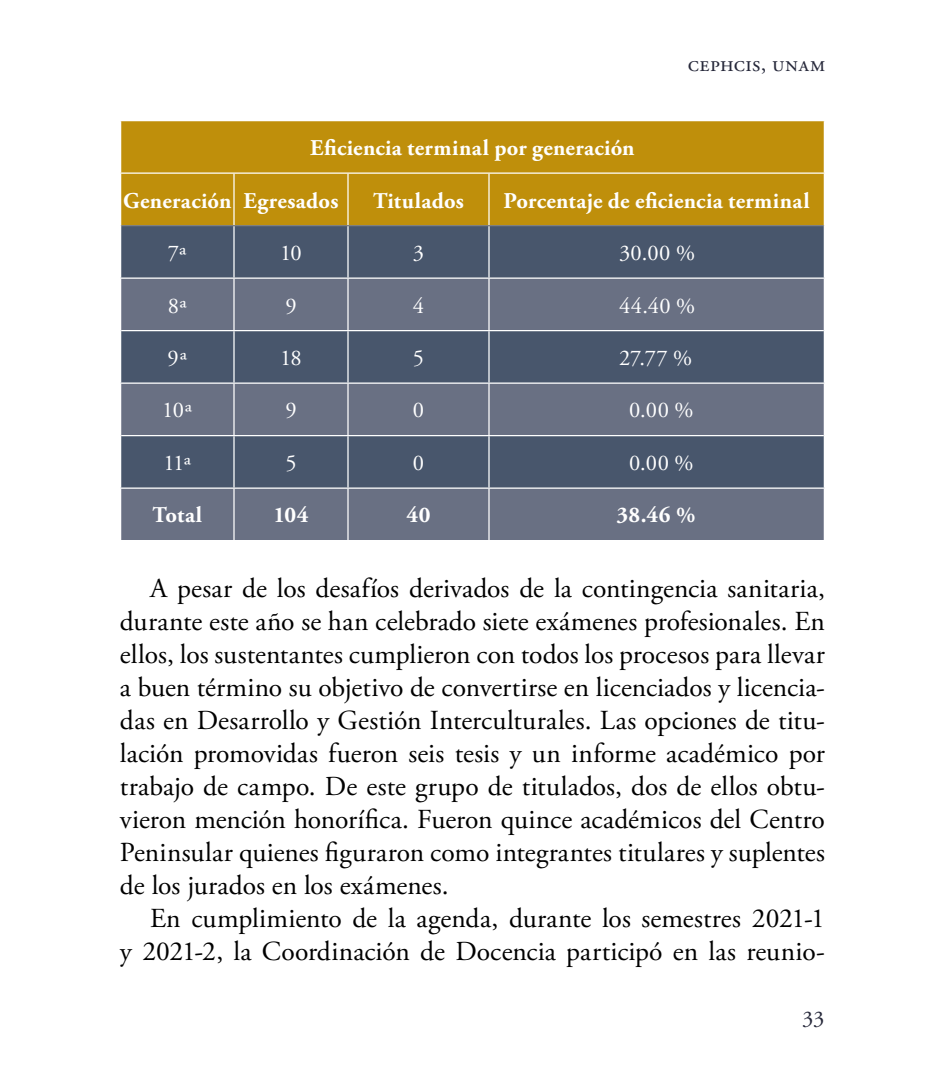
<style>
.page{position:relative;width:930px;height:1080px;background:#fff}
.page>*{position:absolute;margin:0;border:0;box-sizing:border-box;transform-origin:0 0}
.t1{font:27.5px/33px "Adobe Garamond Pro";letter-spacing:-.01em;color:#000;text-align:justify}
.t2{font:700 22.5px "Adobe Garamond Pro";letter-spacing:.015em;color:#fff}
.t3{font:22.5px "Adobe Garamond Pro";letter-spacing:.015em;color:#fff}
.t4{font:22.5px "Adobe Garamond Pro";letter-spacing:.02em;color:#26283a}
</style>
<div class="page">
<div style="left:121px;top:121px;width:703px;height:104px;background:#bf8f0b"></div>
<div style="left:121px;top:226px;width:703px;height:52px;background:#48566c"></div>
<svg style="left:121px;top:279px;width:703px;height:261px;fill:#697083"></svg>
<hr style="left:120px;top:172px;width:114px;height:2px;background:#fff">
<hr style="left:234px;top:172px;width:114px;height:2px;background:#fff">
<hr style="left:233px;top:174px;width:2px;height:51px;background:#fff">
<hr style="left:348px;top:172px;width:141px;height:2px;background:#fff">
<hr style="left:347px;top:174px;width:2px;height:51px;background:#fff">
<hr style="left:489px;top:172px;width:336px;height:2px;background:#fff">
<hr style="left:488px;top:174px;width:2px;height:51px;background:#fff">
<hr style="left:121px;top:225px;width:113px;height:1px;background:#7f7f7f">
<hr style="left:234px;top:225px;width:114px;height:1px;background:#7f7f7f">
<hr style="left:348px;top:225px;width:141px;height:1px;background:#7f7f7f">
<hr style="left:489px;top:225px;width:335px;height:1px;background:#7f7f7f">
<hr style="left:233px;top:226px;width:2px;height:52px;background:#fff">
<hr style="left:347px;top:226px;width:2px;height:52px;background:#fff">
<hr style="left:488px;top:226px;width:2px;height:52px;background:#fff">
<hr style="left:233px;top:279px;width:2px;height:51px;background:#fff">
<hr style="left:347px;top:279px;width:2px;height:51px;background:#fff">
<hr style="left:488px;top:279px;width:2px;height:51px;background:#fff">
<hr style="left:233px;top:331px;width:2px;height:51px;background:#fff">
<hr style="left:347px;top:331px;width:2px;height:51px;background:#fff">
<hr style="left:488px;top:331px;width:2px;height:51px;background:#fff">
<hr style="left:120px;top:382px;width:114px;height:2px;background:#fff">
<hr style="left:234px;top:382px;width:114px;height:2px;background:#fff">
<hr style="left:233px;top:384px;width:2px;height:51px;background:#fff">
<hr style="left:348px;top:382px;width:141px;height:2px;background:#fff">
<hr style="left:347px;top:384px;width:2px;height:51px;background:#fff">
<hr style="left:489px;top:382px;width:336px;height:2px;background:#fff">
<hr style="left:488px;top:384px;width:2px;height:51px;background:#fff">
<hr style="left:233px;top:436px;width:2px;height:52px;background:#fff">
<hr style="left:347px;top:436px;width:2px;height:52px;background:#fff">
<hr style="left:488px;top:436px;width:2px;height:52px;background:#fff">
<hr style="left:120px;top:488px;width:114px;height:1px;background:#fff">
<hr style="left:234px;top:488px;width:114px;height:1px;background:#fff">
<hr style="left:233px;top:489px;width:2px;height:51px;background:#fff">
<hr style="left:348px;top:488px;width:141px;height:1px;background:#fff">
<hr style="left:347px;top:489px;width:2px;height:51px;background:#fff">
<hr style="left:489px;top:488px;width:336px;height:1px;background:#fff">
<hr style="left:488px;top:489px;width:2px;height:51px;background:#fff">
<hr style="left:121px;top:330px;width:113px;height:1px;background:#fff">
<hr style="left:234px;top:330px;width:114px;height:1px;background:#fff">
<hr style="left:348px;top:330px;width:141px;height:1px;background:#fff">
<hr style="left:489px;top:330px;width:335px;height:1px;background:#fff">
<hr style="left:121px;top:435px;width:113px;height:1px;background:#fff">
<hr style="left:234px;top:435px;width:114px;height:1px;background:#fff">
<hr style="left:348px;top:435px;width:141px;height:1px;background:#fff">
<hr style="left:489px;top:435px;width:335px;height:1px;background:#fff">
<p class="t4" style="left:688px;top:50px;width:139px">cephcis, unam</p>
<p class="t2" style="left:310px;top:135px;width:326px">Eficiencia terminal por generación</p>
<p class="t2" style="left:123px;top:187px;width:217px">Generación Egresados</p>
<p class="t2" style="left:373px;top:187px;width:92px">Titulados</p>
<p class="t2" style="left:504px;top:187px;width:308px">Porcentaje de eficiencia terminal</p>
<p class="t3" style="left:168px;top:239px;width:20px">7ª</p>
<p class="t3" style="left:280px;top:239px;width:23px">10</p>
<p class="t3" style="left:413px;top:239px;width:13px">3</p>
<p class="t3" style="left:619px;top:239px;width:78px">30.00 %</p>
<p class="t3" style="left:168px;top:292px;width:21px">8ª</p>
<p class="t3" style="left:285px;top:292px;width:13px">9</p>
<p class="t3" style="left:413px;top:292px;width:13px">4</p>
<p class="t3" style="left:619px;top:292px;width:78px">44.40 %</p>
<p class="t3" style="left:168px;top:344px;width:21px">9ª</p>
<p class="t3" style="left:280px;top:344px;width:23px">18</p>
<p class="t3" style="left:413px;top:344px;width:13px">5</p>
<p class="t3" style="left:619px;top:344px;width:75px">27.77 %</p>
<p class="t3" style="left:162px;top:397px;width:32px">10ª</p>
<p class="t3" style="left:285px;top:397px;width:13px">9</p>
<p class="t3" style="left:413px;top:397px;width:13px">0</p>
<p class="t3" style="left:629px;top:397px;width:66px">0.00 %</p>
<p class="t3" style="left:163px;top:449px;width:29px">11ª</p>
<p class="t3" style="left:285px;top:449px;width:13px">5</p>
<p class="t3" style="left:413px;top:449px;width:13px">0</p>
<p class="t3" style="left:629px;top:449px;width:66px">0.00 %</p>
<p class="t2" style="left:152px;top:502px;width:51px">Total</p>
<p class="t2" style="left:274px;top:502px;width:36px">104</p>
<p class="t2" style="left:407px;top:502px;width:26px">40</p>
<p class="t2" style="left:617px;top:502px;width:81px">38.46 %</p>
<p class="t1" style="left:120px;top:573px;width:707px;text-indent:30px">A pesar de los desafíos derivados de la contingencia sanitaria, durante este año se han celebrado siete exámenes profesionales. En ellos, los sustentantes cumplieron con todos los procesos para llevar a buen término su objetivo de convertirse en licenciados y licencia&shy;das en Desarrollo y Gestión Interculturales. Las opciones de titu&shy;lación promovidas fueron seis tesis y un informe académico por trabajo de campo. De este grupo de titulados, dos de ellos obtu&shy;vieron mención honorífica. Fueron quince académicos del Centro Peninsular quienes figuraron como integrantes titulares y suplentes de los jurados en los exámenes.</p>
<p class="t1" style="left:120px;top:903px;width:707px;text-align:right">En cumplimiento de la agenda, durante los semestres 2021-1<br>y 2021-2, la Coordinación de Docencia participó en las reunio-</p>
<p class="t4" style="left:802px;top:1005px;width:24px">33</p>
</div>
